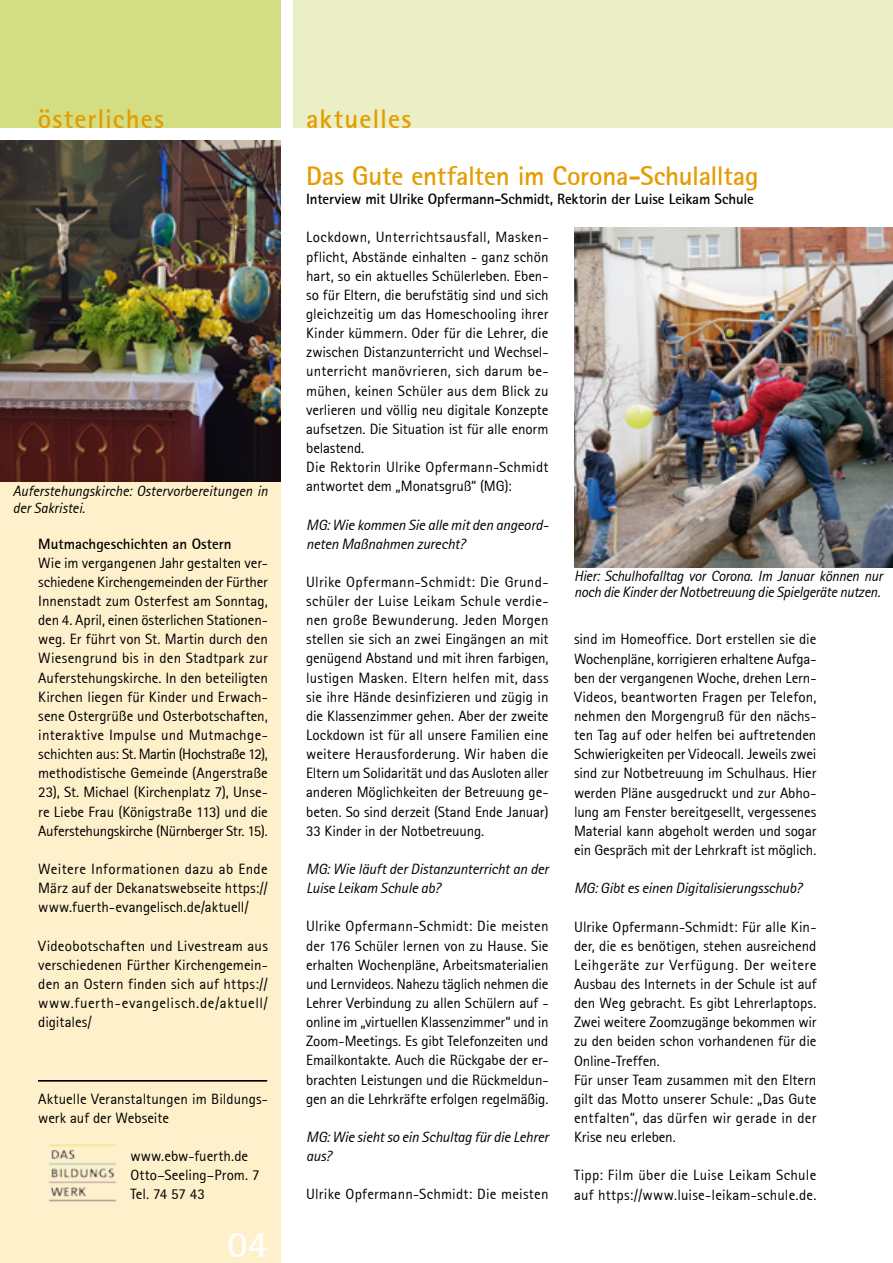
<style>
.page{position:relative;width:893px;height:1263px;background:#fff}
.page>*{position:absolute;margin:0;border:0;box-sizing:border-box;transform-origin:0 0}
.t1{font:37.5px "Rotis Sans Serif Bold 65";color:#fff}
.t2{font:27px "Rotis Sans Serif Bold 65";letter-spacing:-.005em;color:#e49c00}
.t3{font:27px "Rotis Sans Serif Bold 65";letter-spacing:.04em;color:#e49c00}
.t4{font:15px/19.2px "Rotis Sans Serif 55";color:#000;text-align:justify}
.t5{font:15px/19.2px "Rotis Sans Serif Italic 56";letter-spacing:-.015em;color:#000}
.t6{font:15px "Rotis Sans Serif Bold 65";letter-spacing:-.005em;color:#000}
</style>
<div class="page">
<div style="left:293px;top:0;width:600px;height:128px;background:#eaefc5"></div>
<div style="left:0;top:0;width:281px;height:128px;background:#d3de82"></div>
<div style="left:0;top:140px;width:281px;height:1123px;background:#fff0cc"></div>
<img style="left:574px;top:227px;width:319px;height:341px">
<img style="left:0;top:140px;width:281px;height:341px">
<img style="left:48px;top:1144px;width:69px;height:58px">
<hr style="left:38px;top:1081px;width:229px;height:1px;background:#000">
<div style="left:38px;top:1080px;width:229px;height:1px;border:1px solid #000"></div>
<h2 class="t3" style="left:38px;top:101px;width:128px">österliches</h2>
<p class="t5" style="left:13px;top:483px;width:257px;line-height:16.5px">Auferstehungskirche: Ostervorbereitungen in der Sakristei.</p>
<p class="t6" style="left:38px;top:534px;width:195px">Mutmachgeschichten an Ostern</p>
<p class="t4" style="left:38px;top:553px;width:231px">Wie im vergangenen Jahr gestalten ver&shy;schiedene Kirchengemeinden der Fürther Innenstadt zum Osterfest am Sonntag, den 4. April, einen österlichen Stationen&shy;weg. Er führt von St. Martin durch den Wiesengrund bis in den Stadtpark zur Auferstehungskirche. In den beteiligten Kirchen liegen für Kinder und Erwach&shy;sene Ostergrüße und Osterbotschaften, interaktive Impulse und Mutmachge&shy;schichten aus: St. Martin (Hochstraße 12), methodistische Gemeinde (Angerstraße 23), St. Michael (Kirchenplatz 7), Unse&shy;re Liebe Frau (Königstraße 113) und die Auferstehungskirche (Nürnberger Str. 15).</p>
<p class="t4" style="left:38px;top:859px;width:231px">Weitere Informationen dazu ab Ende März auf der Dekanatswebseite https:// www.fuerth-evangelisch.de/aktuell/</p>
<p class="t4" style="left:38px;top:936px;width:231px">Videobotschaften und Livestream aus verschiedenen Fürther Kirchengemein&shy;den an Ostern finden sich auf https:// www.fuerth-evangelisch.de/aktuell/ digitales/</p>
<p class="t4" style="left:38px;top:1089px;width:231px">Aktuelle Veranstaltungen im Bildungs&shy;werk auf der Webseite</p>
<p class="t4" style="left:130px;top:1146px;width:131px;text-align:left">www.ebw-fuerth.de<br>Otto–Seeling–Prom. 7<br>Tel. 74 57 43</p>
<h1 class="t1" style="left:227px;top:1220px;width:42px">04</h1>
<h2 class="t3" style="left:306px;top:101px;width:107px">aktuelles</h2>
<h2 class="t2" style="left:306px;top:159px;width:454px">Das Gute entfalten im Corona-Schulalltag</h2>
<p class="t6" style="left:306px;top:190px;width:449px">Interview mit Ulrike Opfermann-Schmidt, Rektorin der Luise Leikam Schule</p>
<p class="t4" style="left:306px;top:228px;width:244px;text-align:left">Lockdown, Unterrichtsausfall, Masken&shy;pflicht, Abstände einhalten - ganz schön hart, so ein aktuelles Schülerleben. Eben&shy;so für Eltern, die berufstätig sind und sich gleichzeitig um das Homeschooling ihrer Kinder kümmern. Oder für die Lehrer, die zwischen Distanzunterricht und Wechsel&shy;unterricht manövrieren, sich darum be&shy;mühen, keinen Schüler aus dem Blick zu verlieren und völlig neu digitale Konzepte aufsetzen. Die Situation ist für alle enorm belastend.<br>Die Rektorin Ulrike Opfermann-Schmidt antwortet dem „Monatsgruß“ (MG):</p>
<p class="t5" style="left:306px;top:515px;width:244px">MG: Wie kommen Sie alle mit den angeord&shy;neten Maßnahmen zurecht?</p>
<p class="t4" style="left:306px;top:572px;width:244px">Ulrike Opfermann-Schmidt: Die Grund&shy;schüler der Luise Leikam Schule verdie&shy;nen große Bewunderung. Jeden Morgen stellen sie sich an zwei Eingängen an mit genügend Abstand und mit ihren farbigen, lustigen Masken. Eltern helfen mit, dass sie ihre Hände desinfizieren und zügig in die Klassenzimmer gehen. Aber der zweite Lockdown ist für all unsere Familien eine weitere Herausforderung. Wir haben die Eltern um Solidarität und das Ausloten aller anderen Möglichkeiten der Betreuung ge&shy;beten. So sind derzeit (Stand Ende Januar)<br>33 Kinder in der Notbetreuung.</p>
<p class="t5" style="left:306px;top:859px;width:244px">MG: Wie läuft der Distanzunterricht an der<br>Luise Leikam Schule ab?</p>
<p class="t4" style="left:306px;top:917px;width:244px">Ulrike Opfermann-Schmidt: Die meisten der 176 Schüler lernen von zu Hause. Sie erhalten Wochenpläne, Arbeitsmaterialien und Lernvideos. Nahezu täglich nehmen die Lehrer Verbindung zu allen Schülern auf - online im „virtuellen Klassenzimmer“ und in Zoom-Meetings. Es gibt Telefonzeiten und Emailkontakte. Auch die Rückgabe der er&shy;brachten Leistungen und die Rückmeldun&shy;gen an die Lehrkräfte erfolgen regelmäßig.</p>
<p class="t5" style="left:306px;top:1127px;width:244px">MG: Wie sieht so ein Schultag für die Lehrer aus?</p>
<p class="t4" style="left:306px;top:1184px;width:244px">Ulrike Opfermann-Schmidt: Die meisten</p>
<p class="t5" style="left:574px;top:568px;width:310px;line-height:16.5px">Hier: Schulhofalltag vor Corona. Im Januar können nur noch die Kinder der Notbetreuung die Spielgeräte nutzen.</p>
<p class="t4" style="left:574px;top:630px;width:244px">sind im Homeoffice. Dort erstellen sie die Wochenpläne, korrigieren erhaltene Aufga&shy;ben der vergangenen Woche, drehen Lern-Videos, beantworten Fragen per Telefon, nehmen den Morgengruß für den nächs&shy;ten Tag auf oder helfen bei auftretenden Schwierigkeiten per Videocall. Jeweils zwei sind zur Notbetreuung im Schulhaus. Hier werden Pläne ausgedruckt und zur Abho&shy;lung am Fenster bereitgesellt, vergessenes Material kann abgeholt werden und sogar ein Gespräch mit der Lehrkraft ist möglich.</p>
<p class="t5" style="left:574px;top:879px;width:229px">MG: Gibt es einen Digitalisierungsschub?</p>
<p class="t4" style="left:574px;top:917px;width:244px;text-align:left">Ulrike Opfermann-Schmidt: Für alle Kin&shy;der, die es benötigen, stehen ausreichend Leihgeräte zur Verfügung. Der weitere Ausbau des Internets in der Schule ist auf den Weg gebracht. Es gibt Lehrerlaptops.<br>Zwei weitere Zoomzugänge bekommen wir zu den beiden schon vorhandenen für die Online-Treffen.<br>Für unser Team zusammen mit den Eltern gilt das Motto unserer Schule: „Das Gute entfalten“, das dürfen wir gerade in der Krise neu erleben.</p>
<p class="t4" style="left:574px;top:1165px;width:244px">Tipp: Film über die Luise Leikam Schule auf https://www.luise-leikam-schule.de.</p>
</div>
